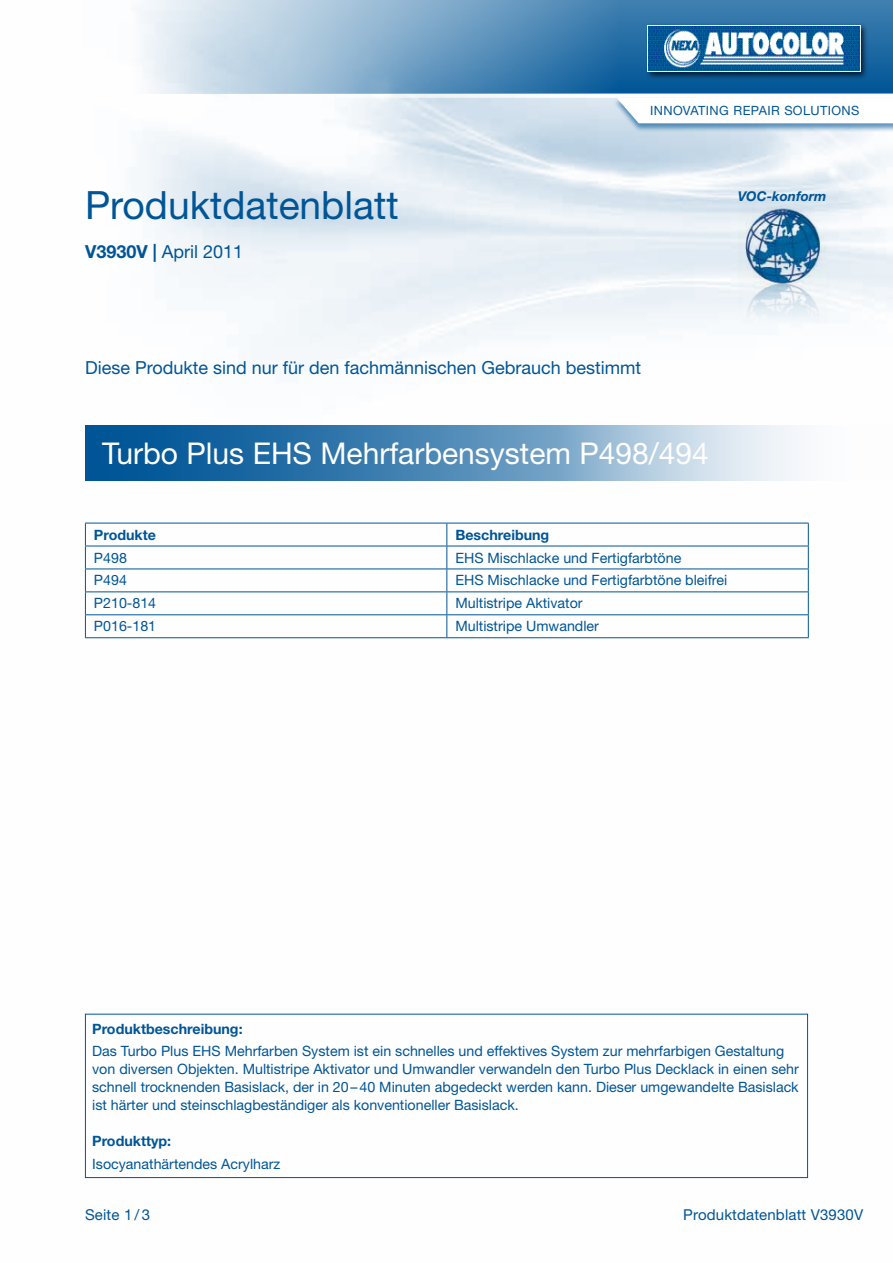
<style>
.page{position:relative;width:893px;height:1263px;background:#fff}
.page>*{position:absolute;margin:0;border:0;box-sizing:border-box;transform-origin:0 0}
.t1{font:39px "Helvetica Neue LT Std";color:#005596}
.t2{font:30px "Helvetica Neue LT Std";color:#fff}
.t3{font:18px "Helvetica Neue LT Std";color:#005596}
.t4{font:15px "Helvetica Neue LT Std";letter-spacing:.01em;color:#005596}
.t5{font:14.25px/18px "Helvetica Neue LT Std";color:#005596}
.t6{font:700 14.25px "Helvetica Neue LT Std";color:#005596}
.t7{font:italic 700 13.5px "Helvetica Neue LT Std";color:#005596}
.t8{font:12.75px "Helvetica Neue LT Std";letter-spacing:.055em;color:#005596}
.s1{font-weight:700}
</style>
<div class="page">
<img style="left:84px;top:98px;width:809px;height:1081px">
<svg style="left:138px;top:0;width:755px;height:94px;background:#73a1c5"></svg>
<div style="left:645px;top:23px;width:223px;height:57px;background:#000;opacity:.75"></div>
<img style="left:648px;top:26px;width:213px;height:46px">
<div style="left:612px;top:97px;width:281px;height:35px;background:#005596;opacity:.6"></div>
<svg style="left:617px;top:98px;width:276px;height:25px"></svg>
<svg style="left:85px;top:425px;width:808px;height:55px;background:#72a1c5"></svg>
<img style="left:738px;top:206px;width:91px;height:73px">
<img style="left:738px;top:279px;width:91px;height:64px">
<svg style="left:85px;top:524px;width:1px;height:113px"></svg>
<hr style="left:85px;top:523px;width:362px;height:1px;background:#005596">
<hr style="left:447px;top:523px;width:362px;height:1px;background:#005596">
<svg style="left:446px;top:523px;width:1px;height:114px"></svg>
<svg style="left:808px;top:523px;width:1px;height:114px"></svg>
<hr style="left:85px;top:546px;width:362px;height:1px;background:#005596">
<hr style="left:447px;top:546px;width:362px;height:1px;background:#005596">
<hr style="left:85px;top:568px;width:362px;height:1px;background:#005596">
<hr style="left:447px;top:568px;width:362px;height:1px;background:#005596">
<hr style="left:85px;top:591px;width:362px;height:1px;background:#005596">
<hr style="left:447px;top:591px;width:362px;height:1px;background:#005596">
<hr style="left:85px;top:614px;width:362px;height:1px;background:#005596">
<hr style="left:447px;top:614px;width:362px;height:1px;background:#005596">
<hr style="left:85px;top:637px;width:362px;height:1px;background:#005596">
<hr style="left:447px;top:637px;width:362px;height:1px;background:#005596">
<div style="left:85px;top:1014px;width:723px;height:164px;border:1px solid #005596"></div>
<h1 class="t1" style="left:85px;top:182px;width:315px">Produktdatenblatt</h1>
<p class="t3" style="left:85px;top:241px;width:160px"><span class="s1">V3930V |</span> April 2011</p>
<p class="t8" style="left:650px;top:103px;width:209px">Innovati ng Repair Solutions</p>
<p class="t7" style="left:738px;top:188px;width:90px">VOC-konform</p>
<p class="t3" style="left:85px;top:356px;width:558px">Diese Produkte sind nur für den fachmännischen Gebrauch bestimmt</p>
<h2 class="t2" style="left:102px;top:435px;width:608px">Turbo Plus EHS Mehrfarbensystem P498/494</h2>
<p class="t6" style="left:94px;top:526px;width:64px">Produkte</p>
<p class="t6" style="left:455px;top:526px;width:95px">Beschreibung</p>
<p class="t5" style="left:94px;top:548px;width:35px">P498</p>
<p class="t5" style="left:455px;top:548px;width:227px">EHS Mischlacke und Fertigfarbtöne</p>
<p class="t5" style="left:94px;top:571px;width:35px">P494</p>
<p class="t5" style="left:455px;top:571px;width:273px">EHS Mischlacke und Fertigfarbtöne bleifrei</p>
<p class="t5" style="left:94px;top:594px;width:64px">P210-814</p>
<p class="t5" style="left:455px;top:594px;width:129px">Multistripe Aktivator</p>
<p class="t5" style="left:94px;top:617px;width:64px">P016-181</p>
<p class="t5" style="left:455px;top:617px;width:145px">Multistripe Umwandler</p>
<p class="t6" style="left:92px;top:1020px;width:152px">Produktbeschreibung:</p>
<p class="t5" style="left:92px;top:1042px;width:708px">Das Turbo Plus EHS Mehrfarben System ist ein schnelles und effektives System zur mehrfarbigen Gestaltung von diversen Objekten. Multistripe Aktivator und Umwandler verwandeln den Turbo Plus Decklack in einen sehr schnell trocknenden Basislack, der in 20–40 Minuten abgedeckt werden kann. Dieser umgewandelte Basislack ist härter und steinschlagbeständiger als konventioneller Basislack.</p>
<p class="t6" style="left:92px;top:1132px;width:80px">Produkttyp:</p>
<p class="t5" style="left:92px;top:1154px;width:190px">Isocyanathärtendes Acrylharz</p>
<p class="t4" style="left:85px;top:1206px;width:66px">Seite 1 / 3</p>
<p class="t4" style="left:683px;top:1206px;width:181px">Produktdatenblatt V3930V</p>
</div>
